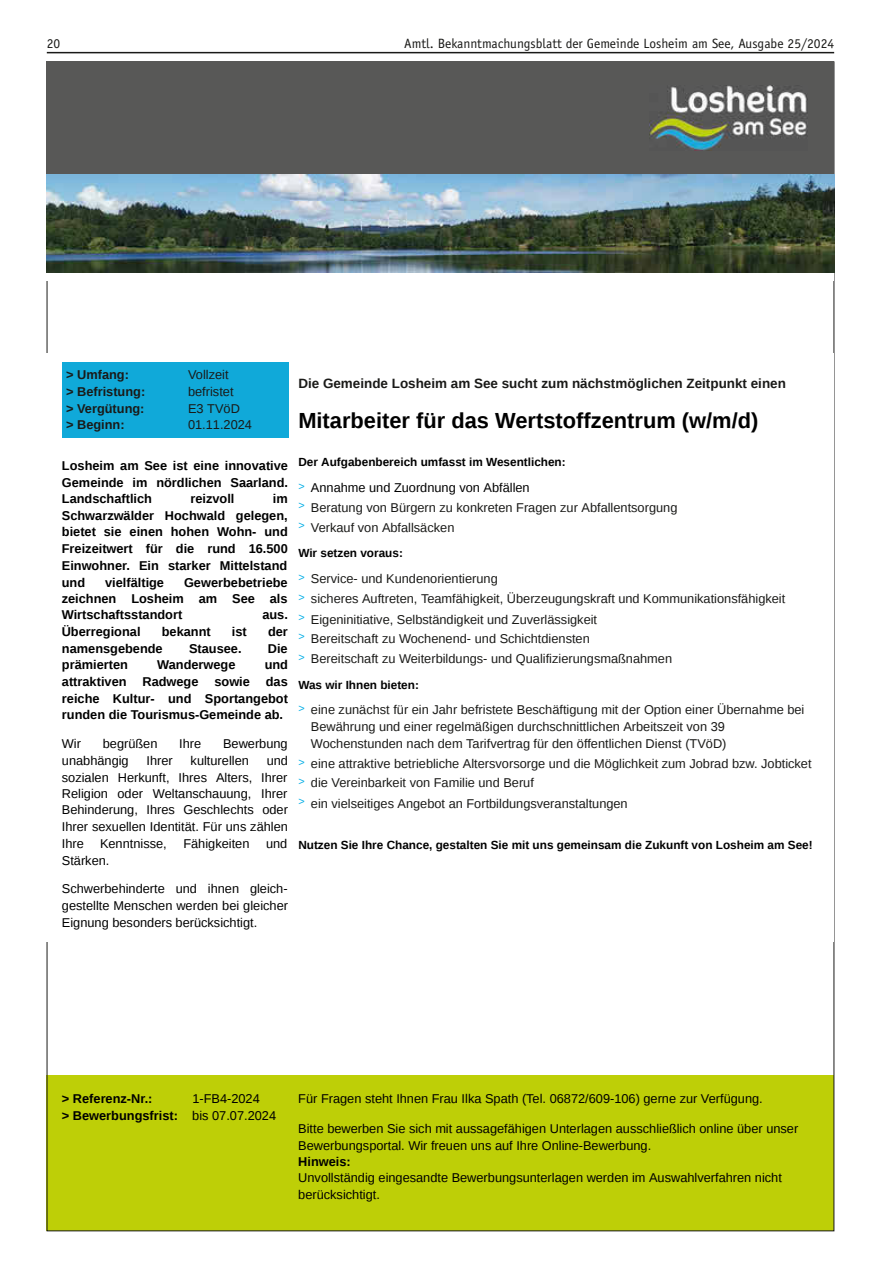
<style>
.page{position:relative;width:881px;height:1263px;background:#fff}
.page>*{position:absolute;margin:0;border:0;box-sizing:border-box;transform-origin:0 0}
.t1{font:700 21.9px "Liberation Sans";color:#000}
.t2{font:13.5px "Officina Sans LT";color:#1a1a18}
.t3{font:700 13.5px "Liberation Sans";color:#1a1a18}
.t4{font:12.75px/19.8px "Liberation Sans";color:#1a1a18}
.t5{font:12.75px/16.8px "Liberation Sans";color:#000}
.t6{font:700 12.75px/16.6px "Liberation Sans";color:#000;text-align:justify}
.t7{font:700 12.75px "Liberation Sans";color:#1a1a18}
.t8{font:700 11.7px "Liberation Sans";color:#000}
.t9{font:10.8px "Liberation Sans";color:#00ade5}
.s1{color:#000}
.s2{font-weight:700}
</style>
<div class="page">
<hr style="left:47px;top:52px;width:786px;height:1px;background:#1a1a18">
<div style="left:47px;top:1076px;width:786px;height:155px;background:#becf07"></div>
<div style="left:47px;top:62px;width:786px;height:112px;background:#585857"></div>
<img style="left:649px;top:85px;width:157px;height:66px">
<img style="left:47px;top:174px;width:786px;height:99px">
<div style="left:62px;top:362px;width:226px;height:76px;background:#10a9d9"></div>
<p class="t2" style="left:47px;top:35px;width:15px">20</p>
<p class="t2" style="left:404px;top:35px;width:431px">Amtl. Bekanntmachungsblatt der Gemeinde Losheim am See, Ausgabe 25/2024</p>
<p class="t7" style="left:66px;top:366px;width:64px">&gt; Umfang:</p>
<p class="t4" style="left:188px;top:365px;width:42px">Vollzeit</p>
<p class="t7" style="left:66px;top:383px;width:81px">&gt; Befristung:</p>
<p class="t4" style="left:188px;top:382px;width:47px">befristet</p>
<p class="t7" style="left:66px;top:399px;width:80px">&gt; Vergütung:</p>
<p class="t4" style="left:188px;top:399px;width:53px">E3 TVöD</p>
<p class="t7" style="left:66px;top:416px;width:60px">&gt; Beginn:</p>
<p class="t4" style="left:188px;top:416px;width:65px">01.11.2024</p>
<p class="t6" style="left:62px;top:457px;width:227px">Losheim am See ist eine innovative Gemeinde im nördlichen Saarland.<br>Landschaftlich</p>
<p class="t6" style="left:62px;top:490px;width:227px;text-indent:211px">im Schwarzwälder Hochwald gelegen, bietet sie einen hohen Wohn- und Freizeitwert für die rund 16.500<br>Einwohner. Ein starker Mittelstand und</p>
<p class="t6" style="left:190px;top:490px;width:45px">reizvoll</p>
<p class="t6" style="left:62px;top:574px;width:227px;text-indent:122px">Gewerbebetriebe zeichnen Losheim am See als Wirtschaftsstandort</p>
<p class="t6" style="left:105px;top:574px;width:60px">vielfältige</p>
<p class="t6" style="left:262px;top:606px;width:27px">aus.</p>
<p class="t6" style="left:62px;top:623px;width:80px">Überregional</p>
<p class="t6" style="left:162px;top:623px;width:50px">bekannt</p>
<p class="t6" style="left:232px;top:623px;width:16px">ist</p>
<p class="t6" style="left:268px;top:623px;width:21px">der</p>
<p class="t6" style="left:62px;top:640px;width:102px">namensgebende</p>
<p class="t6" style="left:189px;top:640px;width:54px">Stausee.</p>
<p class="t6" style="left:268px;top:640px;width:21px">Die</p>
<p class="t6" style="left:62px;top:656px;width:67px">prämierten</p>
<p class="t6" style="left:157px;top:656px;width:80px">Wanderwege</p>
<p class="t6" style="left:62px;top:656px;width:228px;text-indent:203px">und attraktiven Radwege sowie das reiche Kultur- und Sportangebot runden die Tourismus-Gemeinde ab.</p>
<p class="t5" style="left:62px;top:736px;width:21px">Wir</p>
<p class="t5" style="left:103px;top:736px;width:56px">begrüßen</p>
<p class="t5" style="left:179px;top:736px;width:24px">Ihre</p>
<p class="t5" style="left:223px;top:736px;width:66px">Bewerbung</p>
<p class="t5" style="left:62px;top:752px;width:68px">unabhängig</p>
<p class="t5" style="left:146px;top:752px;width:28px">Ihrer</p>
<p class="t5" style="left:190px;top:752px;width:60px">kulturellen</p>
<p class="t5" style="left:62px;top:753px;width:227px;text-align:justify;text-indent:205px">und sozialen Herkunft, Ihres Alters, Ihrer Religion oder Weltanschauung, Ihrer Behinderung, Ihres Geschlechts oder Ihrer sexuellen Identität. Für uns zählen Ihre</p>
<p class="t5" style="left:100px;top:836px;width:68px">Kenntnisse,</p>
<p class="t5" style="left:183px;top:836px;width:68px">Fähigkeiten</p>
<p class="t5" style="left:266px;top:836px;width:23px">und</p>
<p class="t5" style="left:62px;top:852px;width:49px">Stärken.</p>
<p class="t5" style="left:62px;top:881px;width:228px;text-align:justify">Schwerbehinderte und ihnen gleich&shy;gestellte Menschen werden bei gleicher Eignung besonders berücksichtigt.</p>
<p class="t3" style="left:298px;top:374px;width:489px">Die Gemeinde Losheim am See sucht zum nächstmöglichen Zeitpunkt einen</p>
<h1 class="t1" style="left:298px;top:405px;width:461px">Mitarbeiter für das Wertstoffzentrum (w/m/d)</h1>
<p class="t8" style="left:298px;top:454px;width:269px">Der Aufgabenbereich umfasst im Wesentlichen:</p>
<p class="t4" style="left:298px;top:479px;width:380px"><sup>&gt;</sup> <span class="s1">Annahme und Zuordnung von Abfällen<br></span><sup>&gt;</sup> Beratung von Bürgern zu konkreten Fragen zur Abfallentsorgung <sup>&gt;</sup> Verkauf von Abfallsäcken</p>
<p class="t8" style="left:298px;top:545px;width:106px">Wir setzen voraus:</p>
<p class="t4" style="left:298px;top:569px;width:488px"><sup>&gt;</sup> Service- und Kundenorientierung<br><sup>&gt;</sup> sicheres Auftreten, Teamfähigkeit, Überzeugungskraft und Kommunikationsfähigkeit <sup>&gt;</sup> Eigeninitiative, Selbständigkeit und Zuverlässigkeit<br><sup>&gt;</sup> Bereitschaft zu Wochenend- und Schichtdiensten<br><sup>&gt;</sup> Bereitschaft zu Weiterbildungs- und Qualifizierungsmaßnahmen</p>
<p class="t4" style="left:311px;top:702px;width:495px;line-height:16.8px">eine zunächst für ein Jahr befristete Beschäftigung mit der Option einer Übernahme bei<br>Bewährung und einer regelmäßigen durchschnittlichen Arbeitszeit von 39<br>Wochenstunden nach dem Tarifvertrag für den öffentlichen Dienst (TVöD)</p>
<p class="t8" style="left:298px;top:677px;width:122px">Was wir Ihnen bieten:</p>
<p class="t9" style="left:298px;top:702px;width:8px">&gt;</p>
<p class="t4" style="left:298px;top:754px;width:514px"><sup>&gt;</sup> eine attraktive betriebliche Altersvorsorge und die Möglichkeit zum Jobrad bzw. Jobticket <sup>&gt;</sup> die Vereinbarkeit von Familie und Beruf<br><sup>&gt;</sup> ein vielseitiges Angebot an Fortbildungsveranstaltungen</p>
<p class="t8" style="left:298px;top:837px;width:515px">Nutzen Sie Ihre Chance, gestalten Sie mit uns gemeinsam die Zukunft von Losheim am See!</p>
<p class="t5" style="left:62px;top:1091px;width:216px;text-indent:130px">1-FB4-2024<br><span class="s2">&gt; Bewerbungsfrist:</span> bis 07.07.2024</p>
<p class="t5" style="left:298px;top:1091px;width:466px">Für Fragen steht Ihnen Frau Ilka Spath (Tel. 06872/609-106) gerne zur Verfügung.</p>
<p class="t5" style="left:298px;top:1120px;width:501px">Bitte bewerben Sie sich mit aussagefähigen Unterlagen ausschließlich online über unser<br>Bewerbungsportal. Wir freuen uns auf Ihre Online-Bewerbung.</p>
<p class="t6" style="left:298px;top:1153px;width:54px">Hinweis:</p>
<p class="t5" style="left:298px;top:1170px;width:485px">Unvollständig eingesandte Bewerbungsunterlagen werden im Auswahlverfahren nicht berücksichtigt.</p>
<p class="t6" style="left:62px;top:1090px;width:92px">&gt; Referenz-Nr.:</p>
</div>
